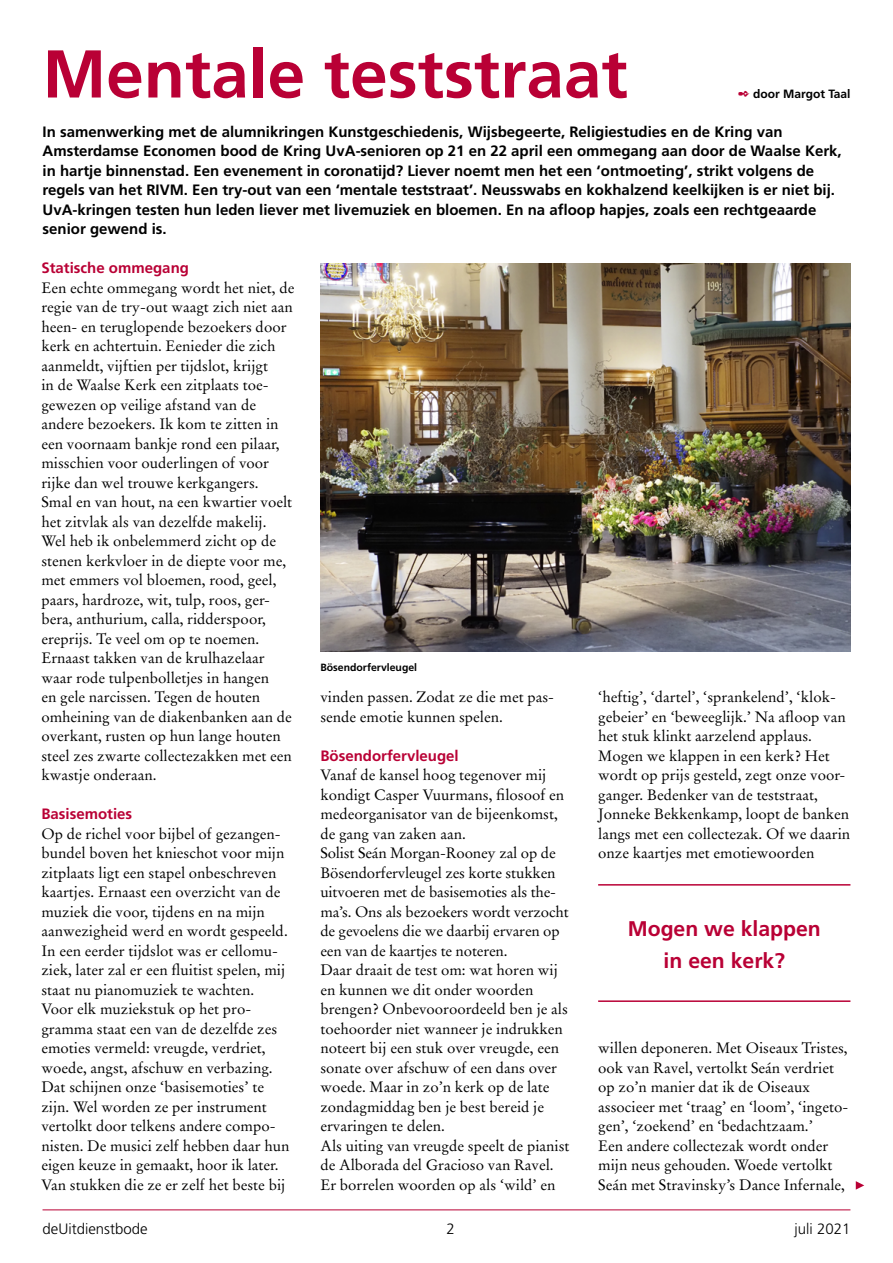
<style>
.page{position:relative;width:893px;height:1263px;background:#fff}
.page>*{position:absolute;margin:0;border:0;box-sizing:border-box;transform-origin:0 0}
.t1{font:700 67.5px "Frutiger";color:#b90035}
.t2{font:700 21.15px/31.8px "Frutiger";color:#b90035;text-align:center}
.t3{font:15px/19.5px "Stempel Garamond";color:#000}
.t4{font:700 15px/19.5px "Frutiger";color:#000}
.t5{font:700 15px "Frutiger";color:#b90035}
.t6{font:300 15px "Frutiger";color:#000}
.t7{font:700 12px "Frutiger";color:#000}
.t8{font:700 10.5px "Frutiger";color:#000}
.s1{color:#b90035}
</style>
<div class="page">
<hr style="left:43px;top:1209px;width:807px;height:1px;background:#b90035">
<svg style="left:856px;top:1181px;width:8px;height:8px"></svg>
<img style="left:320px;top:264px;width:530px;height:387px">
<hr style="left:598px;top:884px;width:252px;height:1px;background:#b90035">
<hr style="left:598px;top:1000px;width:252px;height:2px;background:#b90035">
<h1 class="t1" style="left:43px;top:34px;width:587px">Mentale teststraat</h1>
<p class="t7" style="left:738px;top:86px;width:114px"><span class="s1">✒</span> door Margot Taal</p>
<p class="t4" style="left:43px;top:122px;width:801px">In samenwerking met de alumnikringen Kunstgeschiedenis, Wijsbegeerte, Religiestudies en de Kring van Amsterdamse Economen bood de Kring UvA-senioren op 21 en 22 april een ommegang aan door de Waalse Kerk, in hartje binnenstad. Een evenement in coronatijd? Liever noemt men het een ‘ontmoeting’, strikt volgens de regels van het RIVM. Een try-out van een ‘mentale teststraat’. Neusswabs en kokhalzend keelkijken is er niet bij.<br>UvA-kringen testen hun leden liever met livemuziek en bloemen. En na afloop hapjes, zoals een rechtgeaarde senior gewend is.</p>
<p class="t5" style="left:41px;top:259px;width:149px">Statische ommegang</p>
<p class="t3" style="left:41px;top:278px;width:254px">Een echte ommegang wordt het niet, de regie van de try-out waagt zich niet aan heen- en teruglopende bezoekers door kerk en achtertuin. Eenieder die zich aanmeldt, vijftien per tijdslot, krijgt<br>in de Waalse Kerk een zitplaats toe&shy;gewezen op veilige afstand van de andere bezoekers. Ik kom te zitten in een voornaam bankje rond een pilaar, misschien voor ouderlingen of voor rijke dan wel trouwe kerkgangers.<br>Smal en van hout, na een kwartier voelt het zitvlak als van dezelfde makelij.<br>Wel heb ik onbelemmerd zicht op de stenen kerkvloer in de diepte voor me, met emmers vol bloemen, rood, geel, paars, hardroze, wit, tulp, roos, ger&shy;bera, anthurium, calla, ridderspoor, ereprijs. Te veel om op te noemen.<br>Ernaast takken van de krulhazelaar waar rode tulpenbolletjes in hangen<br>en gele narcissen. Tegen de houten omheining van de diakenbanken aan de overkant, rusten op hun lange houten steel zes zwarte collectezakken met een kwastje onderaan.</p>
<p class="t5" style="left:41px;top:805px;width:92px">Basisemoties</p>
<p class="t3" style="left:41px;top:824px;width:249px">Op de richel voor bijbel of gezangen&shy;bundel boven het knieschot voor mijn zitplaats ligt een stapel onbeschreven kaartjes. Ernaast een overzicht van de muziek die voor, tijdens en na mijn aanwezigheid werd en wordt gespeeld.<br>In een eerder tijdslot was er cellomu&shy;ziek, later zal er een fluitist spelen, mij staat nu pianomuziek te wachten.<br>Voor elk muziekstuk op het pro&shy;gramma staat een van de dezelfde zes emoties vermeld: vreugde, verdriet, woede, angst, afschuw en verbazing.<br>Dat schijnen onze ‘basisemoties’ te zijn. Wel worden ze per instrument vertolkt door telkens andere compo&shy;nisten. De musici zelf hebben daar hun eigen keuze in gemaakt, hoor ik later.<br>Van stukken die ze er zelf het beste bij</p>
<p class="t8" style="left:320px;top:661px;width:98px">Bösendorfervleugel</p>
<p class="t3" style="left:320px;top:687px;width:235px">vinden passen. Zodat ze die met pas&shy;sende emotie kunnen spelen.</p>
<p class="t5" style="left:320px;top:746px;width:140px">Bösendorfervleugel</p>
<p class="t3" style="left:320px;top:765px;width:251px">Vanaf de kansel hoog tegenover mij kondigt Casper Vuurmans, filosoof en medeorganisator van de bijeenkomst, de gang van zaken aan.<br>Solist Seán Morgan-Rooney zal op de Bösendorfervleugel zes korte stukken uitvoeren met de basisemoties als the&shy;ma’s. Ons als bezoekers wordt verzocht de gevoelens die we daarbij ervaren op een van de kaartjes te noteren.<br>Daar draait de test om: wat horen wij en kunnen we dit onder woorden brengen? Onbevooroordeeld ben je als toehoorder niet wanneer je indrukken noteert bij een stuk over vreugde, een sonate over afschuw of een dans over woede. Maar in zo’n kerk op de late zondagmiddag ben je best bereid je ervaringen te delen.<br>Als uiting van vreugde speelt de pianist de Alborada del Gracioso van Ravel.<br>Er borrelen woorden op als ‘wild’ en</p>
<p class="t3" style="left:598px;top:687px;width:254px">‘heftig’, ‘dartel’, ‘sprankelend’, ‘klok&shy;gebeier’ en ‘beweeglijk.’ Na afloop van het stuk klinkt aarzelend applaus.<br>Mogen we klappen in een kerk? Het wordt op prijs gesteld, zegt onze voor&shy;ganger. Bedenker van de teststraat, Jonneke Bekkenkamp, loopt de banken langs met een collectezak. Of we daarin onze kaartjes met emotiewoorden</p>
<h2 class="t2" style="left:628px;top:913px;width:195px">Mogen we klappen in een kerk?</h2>
<p class="t3" style="left:598px;top:1038px;width:252px">willen deponeren. Met Oiseaux Tristes, ook van Ravel, vertolkt Seán verdriet op zo’n manier dat ik de Oiseaux associeer met ‘traag’ en ‘loom’, ‘ingeto&shy;gen’, ‘zoekend’ en ‘bedachtzaam.’<br>Een andere collectezak wordt onder mijn neus gehouden. Woede vertolkt Seán met Stravinsky’s Dance Infernale,</p>
<p class="t6" style="left:43px;top:1221px;width:107px">deUitdienstbode</p>
<p class="t6" style="left:447px;top:1221px;width:10px">2</p>
<p class="t6" style="left:795px;top:1221px;width:57px">juli 2021</p>
</div>
